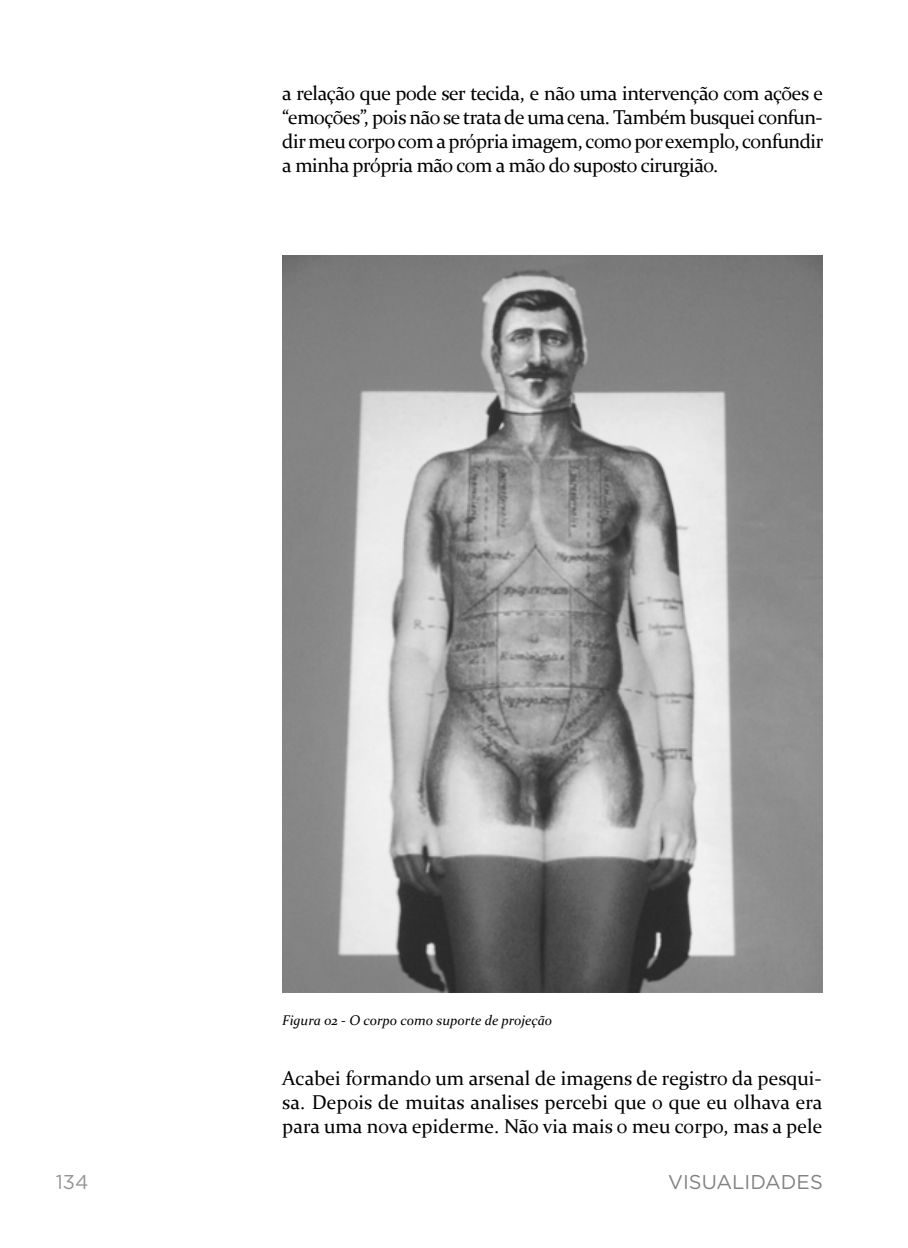
<style>
.page{position:relative;width:908px;height:1248px;background:#fff}
.page>*{position:absolute;margin:0;border:0;box-sizing:border-box;transform-origin:0 0}
.t1{font:20px/24px "Constantia";letter-spacing:-.025em;color:#000;text-align:justify}
.t2{font:20px "Gotham Rounded";color:#808285}
.t3{font:20px "Gotham Rounded";color:#939598}
.t4{font:italic 14px "Constantia";color:#000}
</style>
<div class="page">
<img style="left:282px;top:255px;width:540px;height:737px">
<p class="t1" style="left:282px;top:80px;width:542px">a relação que pode ser tecida, e não uma intervenção com ações e “emoções”, pois não se trata de uma cena. Também busquei confun&shy;dir meu corpo com a própria imagem, como por exemplo, confundir a minha própria mão com a mão do suposto cirurgião.</p>
<p class="t4" style="left:282px;top:1010px;width:271px">Figura 02 - O corpo como suporte de projeção</p>
<p class="t1" style="left:282px;top:1064px;width:541px">Acabei formando um arsenal de imagens de registro da pesqui&shy;sa. Depois de muitas analises percebi que o que eu olhava era para uma nova epiderme. Não via mais o meu corpo, mas a pele</p>
<p class="t3" style="left:56px;top:1168px;width:34px">134</p>
<p class="t2" style="left:668px;top:1168px;width:156px">VISUALIDADES</p>
</div>
